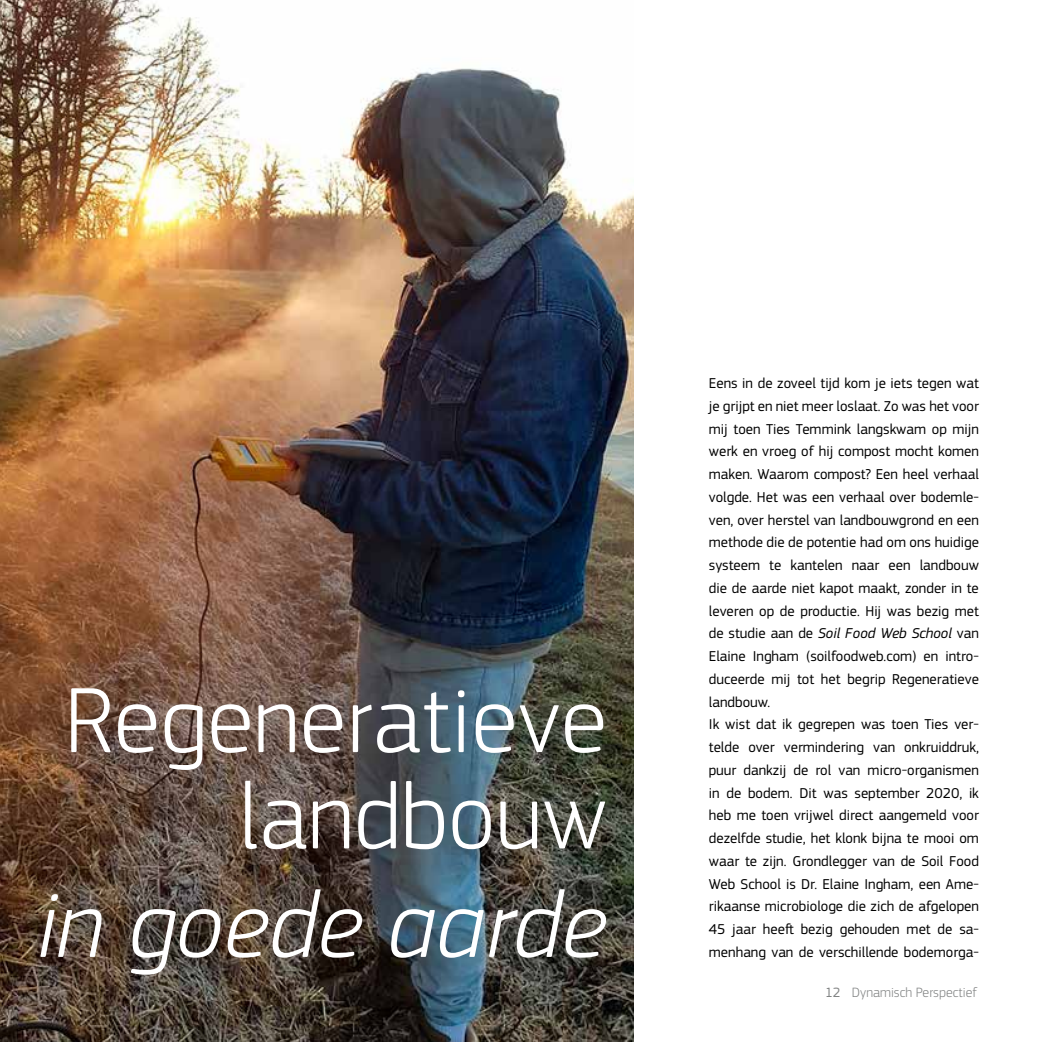
<style>
.page{position:relative;width:1042px;height:1042px;background:#fff}
.page>*{position:absolute;margin:0;border:0;box-sizing:border-box;transform-origin:0 0}
.t1{font:300 96.25px/96.2px "PF Square Sans Pro";color:#fff;text-align:right}
.t2{font:italic 300 96.25px "PF Square Sans Pro";color:#fff}
.t3{font:14.88px/22.8px "PF Square Sans Pro";color:#000}
.t4{font:300 14px "PF Square Sans Pro";color:#818383}
.s1{font-style:italic}
.s2{font-weight:400}
</style>
<div class="page">
<img style="left:0;top:0;width:634px;height:1042px">
<h1 class="t1" style="left:64px;top:672px;width:544px">Regeneratieve landbouw</h1>
<h1 class="t2" style="left:37px;top:869px;width:572px">in goede aarde</h1>
<p class="t3" style="left:709px;top:372px;width:272px">Eens in de zoveel tijd kom je iets tegen wat je grijpt en niet meer loslaat. Zo was het voor mij toen Ties Temmink langskwam op mijn werk en vroeg of hij compost mocht komen maken. Waarom compost? Een heel verhaal volgde. Het was een verhaal over bodemle&shy;ven, over herstel van landbouwgrond en een methode die de potentie had om ons huidige systeem te kantelen naar een landbouw die de aarde niet kapot maakt, zonder in te leveren op de productie. Hij was bezig met de studie aan de <span class="s1">Soil Food Web School</span> van Elaine Ingham (soilfoodweb.com) en intro&shy;duceerde mij tot het begrip Regeneratieve landbouw.<br>Ik wist dat ik gegrepen was toen Ties ver&shy;telde over vermindering van onkruiddruk, puur dankzij de rol van micro-organismen in de bodem. Dit was september 2020, ik heb me toen vrijwel direct aangemeld voor dezelfde studie, het klonk bijna te mooi om waar te zijn. Grondlegger van de Soil Food Web School is Dr. Elaine Ingham, een Ame&shy;rikaanse microbiologe die zich de afgelopen 45 jaar heeft bezig gehouden met de sa&shy;menhang van de verschillende bodemorga-</p>
<p class="t4" style="left:825px;top:984px;width:154px"><span class="s2">12</span> Dynamisch Perspectief</p>
</div>
